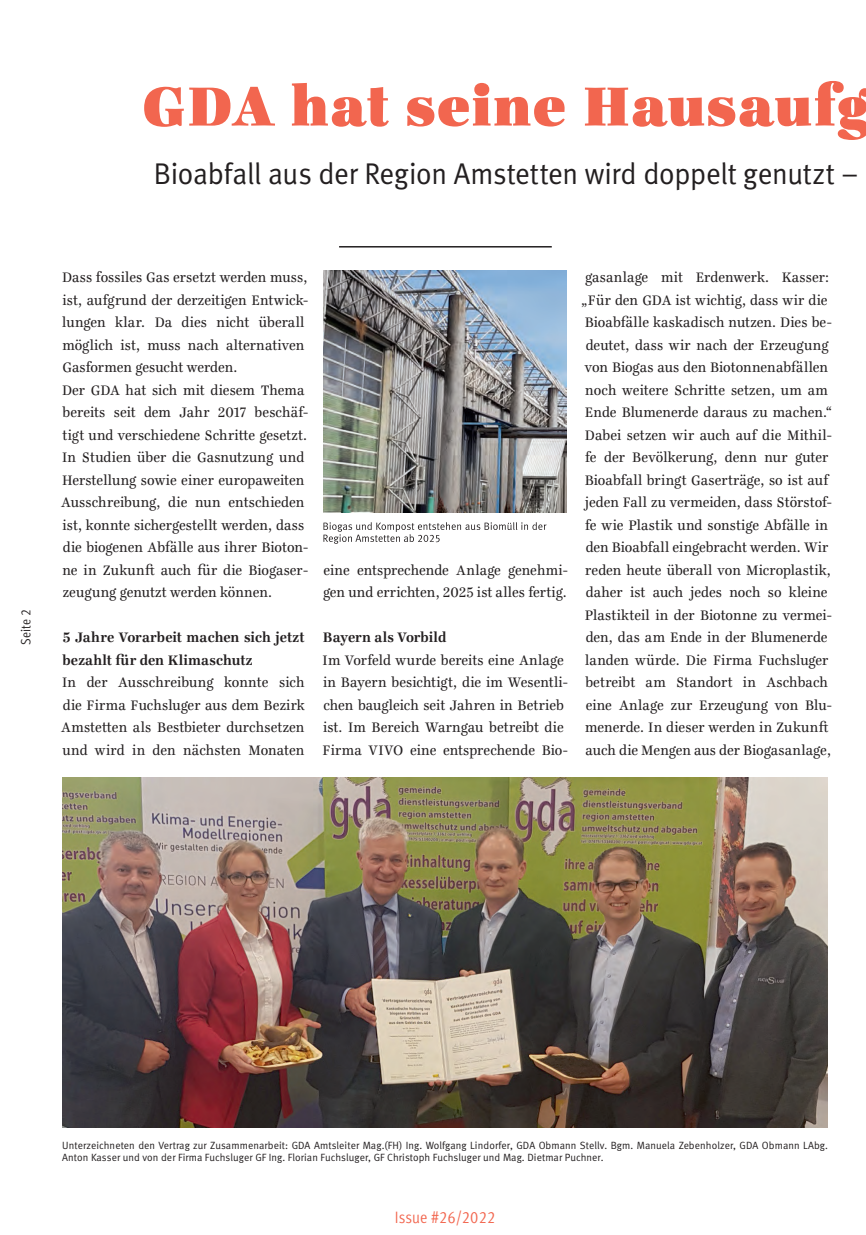
<style>
.page{position:relative;width:866px;height:1235px;background:#fff}
.page>*{position:absolute;margin:0;border:0;box-sizing:border-box;transform-origin:0 0}
.t1{font:900 60px "Ingeborg";letter-spacing:.02em;color:#f2664f}
.t2{font:30px "Meta Normal LF";letter-spacing:-.01em;color:#231f20;scale:.96 1}
.t3{font:16.5px "Meta Cond Normal LF";letter-spacing:.01em;color:#f2664f}
.t4{font:15px/22.5px "Ingeborg";letter-spacing:.005em;color:#231f20;scale:.94 1}
.t5{font:700 15px/22.5px "Ingeborg";letter-spacing:.005em;color:#231f20;scale:.96 1}
.t6{font:13.5px "Meta Cond Normal LF";letter-spacing:.01em;color:#231f20}
.t7{font:10.5px/12px "Meta Normal LF";letter-spacing:.01em;color:#231f20}
</style>
<div class="page">
<hr style="left:339px;top:246px;width:213px;height:1px;background:#231f20">
<img style="left:62px;top:777px;width:766px;height:350px">
<img style="left:323px;top:271px;width:243px;height:242px">
<svg style="left:323px;top:522px;width:223px;height:22px"></svg>
<h1 class="t1" style="left:142px;top:67px;width:729px">GDA hat seine Hausaufg</h1>
<h2 class="t2" style="left:154px;top:156px;width:735px">Bioabfall aus der Region Amstetten wird doppelt genutzt –</h2>
<p class="t6" style="left:18px;top:645px;width:37px;rotate:-90deg">Seite 2</p>
<p class="t4" style="left:61px;top:267px;width:264px">Dass fossiles Gas ersetzt werden muss, ist, aufgrund der derzeitigen Entwick&shy;lungen klar. Da dies nicht überall möglich ist, muss nach alternativen Gasformen gesucht werden.<br>Der GDA hat sich mit diesem Thema bereits seit dem Jahr 2017 beschäf&shy;tigt und verschiedene Schritte gesetzt.<br>In Studien über die Gasnutzung und Herstellung sowie einer europaweiten Ausschreibung, die nun entschieden ist, konnte sichergestellt werden, dass die biogenen Abfälle aus ihrer Bioton&shy;ne in Zukunft auch für die Biogaser&shy;zeugung genutzt werden können.</p>
<p class="t5" style="left:63px;top:626px;width:253px">5 Jahre Vorarbeit machen sich jetzt bezahlt für den Klimaschutz</p>
<p class="t4" style="left:61px;top:672px;width:260px;text-align:justify">In der Ausschreibung konnte sich die Firma Fuchsluger aus dem Bezirk Amstetten als Bestbieter durchsetzen und wird in den nächsten Monaten</p>
<p class="t4" style="left:323px;top:560px;width:262px">eine entsprechende Anlage genehmi&shy;gen und errichten, 2025 ist alles fertig.</p>
<p class="t5" style="left:323px;top:626px;width:130px">Bayern als Vorbild</p>
<p class="t4" style="left:322px;top:650px;width:262px">Im Vorfeld wurde bereits eine Anlage in Bayern besichtigt, die im Wesentli&shy;chen baugleich seit Jahren in Betrieb ist. Im Bereich Warngau betreibt die Firma VIVO eine entsprechende Bio-</p>
<p class="t4" style="left:581px;top:267px;width:268px">gasanlage mit Erdenwerk. Kasser: „Für den GDA ist wichtig, dass wir die Bioabfälle kaskadisch nutzen. Dies be&shy;deutet, dass wir nach der Erzeugung von Biogas aus den Biotonnenabfällen noch weitere Schritte setzen, um am Ende Blumenerde daraus zu machen.“ Dabei setzen wir auch auf die Mithil&shy;fe der Bevölkerung, denn nur guter Bioabfall bringt Gaserträge, so ist auf jeden Fall zu vermeiden, dass Störstof&shy;fe wie Plastik und sonstige Abfälle in den Bioabfall eingebracht werden. Wir reden heute überall von Microplastik, daher ist auch jedes noch so kleine Plastikteil in der Biotonne zu vermei&shy;den, das am Ende in der Blumenerde landen würde. Die Firma Fuchsluger betreibt am Standort in Aschbach eine Anlage zur Erzeugung von Blu&shy;menerde. In dieser werden in Zukunft auch die Mengen aus der Biogasanlage,</p>
<p class="t7" style="left:62px;top:1139px;width:767px">Unterzeichneten den Vertrag zur Zusammenarbeit: GDA Amtsleiter Mag.(FH) Ing. Wolfgang Lindorfer, GDA Obmann Stellv. Bgm. Manuela Zebenholzer, GDA Obmann LAbg.<br>Anton Kasser und von der Firma Fuchsluger GF Ing. Florian Fuchsluger, GF Christoph Fuchsluger und Mag. Dietmar Puchner.</p>
<p class="t3" style="left:395px;top:1208px;width:102px">Issue #26/2022</p>
</div>
